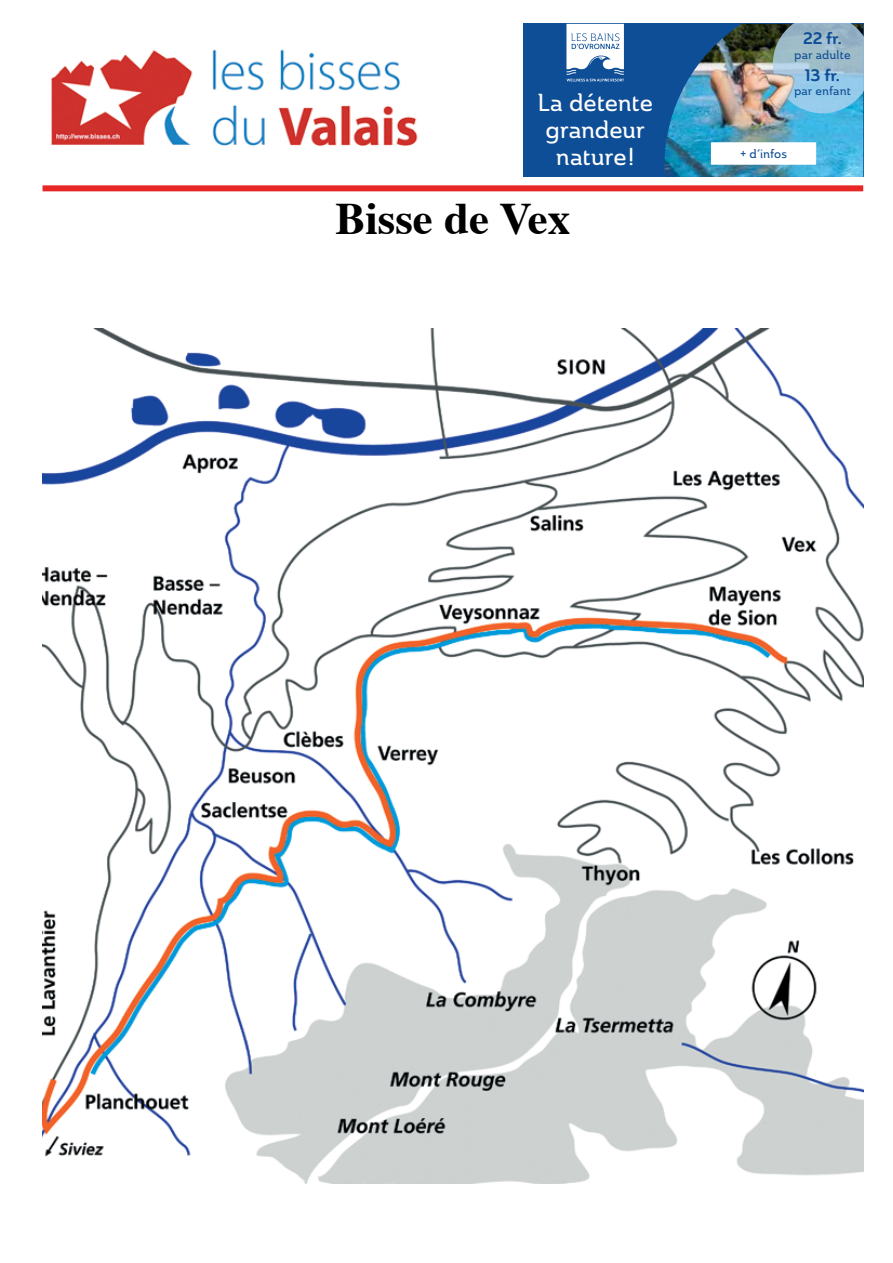
<style>
.page{position:relative;width:893px;height:1263px;background:#fff}
.page>*{position:absolute;margin:0;border:0;box-sizing:border-box;transform-origin:0 0}
.t1{font:700 45px "Times";color:#000}
.t2{font:24.3px/27px "Ainslie Nor Med";letter-spacing:-.01em;color:#fff;text-align:center}
.t3{font:16.5px "Ainslie Nor Bol";letter-spacing:.005em;color:#0e4e96}
.t4{font:12.3px "Ainslie Nor Med";color:#0e4e96}
.t5{font:12.15px "Ainslie Nor Med";letter-spacing:.01em;color:#0e4e96}
</style>
<div class="page">
<img style="left:51px;top:49px;width:367px;height:97px">
<img style="left:43px;top:329px;width:820px;height:854px">
<div style="left:43px;top:185px;width:820px;height:6px;background:#e72726"></div>
<div style="left:523px;top:24px;width:340px;height:153px;background:#0e4e96"></div>
<svg style="left:566px;top:24px;width:58px;height:57px"></svg>
<img style="left:664px;top:24px;width:199px;height:153px">
<p class="t2" style="left:537px;top:89px;width:117px">La détente grandeur nature!</p>
<h1 class="t1" style="left:335px;top:175px;width:237px">Bisse de Vex</h1>
<p class="t3" style="left:803px;top:27px;width:40px">22 fr.</p>
<p class="t5" style="left:794px;top:47px;width:58px">par adulte</p>
<p class="t3" style="left:805px;top:64px;width:36px">13 fr.</p>
<p class="t5" style="left:794px;top:83px;width:58px">par enfant</p>
<p class="t4" style="left:740px;top:146px;width:48px">+ d’infos</p>
</div>
